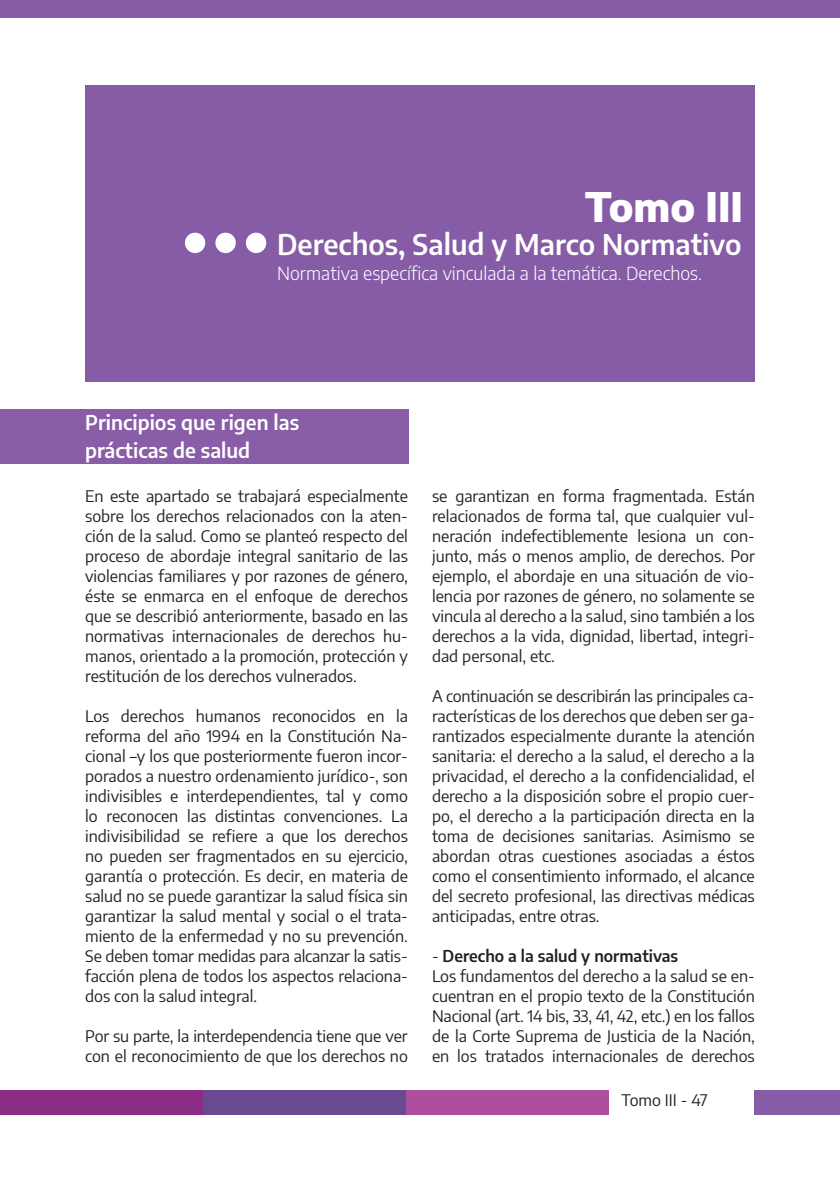
<style>
.page{position:relative;width:840px;height:1191px;background:#fff}
.page>*{position:absolute;margin:0;border:0;box-sizing:border-box;transform-origin:0 0}
.t1{font:800 40px "Encode Sans";color:#fff}
.Titulos{font:600 28px "Encode Sans";color:#fff}
.Titulos-2{font:600 20px "Encode Sans";color:#fff}
.Paragraph_Style_2{font:300 18px "Encode Sans";color:#fff}
.recuadros{font:16px/20px "Encode Sans";color:#231f20;text-align:justify}
.recuadros-2{font:600 16px "Encode Sans";color:#231f20}
.s1{font-weight:400}
</style>
<div class="page">
<div style="left:754px;top:1090px;width:85px;height:24px;background:#865ca7"></div>
<div style="left:405px;top:1090px;width:203px;height:24px;background:#ad4e9e"></div>
<div style="left:203px;top:1090px;width:202px;height:24px;background:#694992"></div>
<div style="left:0;top:1089px;width:203px;height:25px;background:#8b2c85"></div>
<div style="left:85px;top:85px;width:669px;height:297px;background:#865ca7"></div>
<div style="left:0;top:410px;width:408px;height:27px;background:#895da7"></div>
<div style="left:0;top:437px;width:408px;height:27px;background:#895da7"></div>
<div style="left:246px;top:233px;width:20px;height:20px;background:#fff;border-radius:50%"></div>
<div style="left:215px;top:233px;width:21px;height:20px;background:#fff;border-radius:50%"></div>
<div style="left:185px;top:233px;width:20px;height:20px;background:#fff;border-radius:50%"></div>
<div style="left:0;top:0;width:839px;height:18px;background:#865ca7"></div>
<p class="t1" style="left:585px;top:176px;width:159px">Tomo III</p>
<p class="Titulos" style="left:277px;top:224px;width:465px">Derechos, Salud y Marco Normativo</p>
<p class="Paragraph_Style_2" style="left:277px;top:260px;width:426px">Normativa específica vinculada a la temática. Derechos.</p>
<p class="Titulos-2" style="left:85px;top:408px;width:215px">Principios que rigen las</p>
<p class="Titulos-2" style="left:85px;top:435px;width:166px">prácticas de salud</p>
<p class="recuadros" style="left:85px;top:485px;width:324px">En este apartado se trabajará especialmente sobre los derechos relacionados con la aten&shy;ción de la salud. Como se planteó respecto del proceso de abordaje integral sanitario de las violencias familiares y por razones de género, éste se enmarca en el enfoque de derechos que se describió anteriormente, basado en las normativas internacionales de derechos hu&shy;manos, orientado a la promoción, protección y restitución de los derechos vulnerados.</p>
<p class="recuadros" style="left:85px;top:705px;width:324px">Los derechos humanos reconocidos en la reforma del año 1994 en la Constitución Na&shy;cional –y los que posteriormente fueron incor&shy;porados a nuestro ordenamiento jurídico-, son indivisibles e interdependientes, tal y como lo reconocen las distintas convenciones. La indivisibilidad se refiere a que los derechos no pueden ser fragmentados en su ejercicio, garantía o protección. Es decir, en materia de salud no se puede garantizar la salud física sin garantizar la salud mental y social o el trata&shy;miento de la enfermedad y no su prevención.<br>Se deben tomar medidas para alcanzar la satis&shy;facción plena de todos los aspectos relaciona&shy;dos con la salud integral.</p>
<p class="recuadros" style="left:85px;top:1025px;width:324px">Por su parte, la interdependencia tiene que ver con el reconocimiento de que los derechos no</p>
<p class="recuadros" style="left:432px;top:485px;width:324px">se garantizan en forma fragmentada. Están relacionados de forma tal, que cualquier vul&shy;neración indefectiblemente lesiona un con&shy;junto, más o menos amplio, de derechos. Por ejemplo, el abordaje en una situación de vio&shy;lencia por razones de género, no solamente se vincula al derecho a la salud, sino también a los derechos a la vida, dignidad, libertad, integri&shy;dad personal, etc.</p>
<p class="recuadros" style="left:432px;top:685px;width:324px">A continuación se describirán las principales ca-</p>
<p class="recuadros" style="left:432px;top:705px;width:324px">racterísticas de los derechos que deben ser ga&shy;rantizados especialmente durante la atención sanitaria: el derecho a la salud, el derecho a la privacidad, el derecho a la confidencialidad, el derecho a la disposición sobre el propio cuer&shy;po, el derecho a la participación directa en la toma de decisiones sanitarias. Asimismo se abordan otras cuestiones asociadas a éstos como el consentimiento informado, el alcance del secreto profesional, las directivas médicas anticipadas, entre otras.</p>
<p class="recuadros-2" style="left:432px;top:944px;width:247px"><span class="s1">-</span> Derecho a la salud y normativas</p>
<p class="recuadros" style="left:432px;top:965px;width:324px">Los fundamentos del derecho a la salud se en&shy;cuentran en el propio texto de la Constitución Nacional (art. 14 bis, 33, 41, 42, etc.) en los fallos de la Corte Suprema de Justicia de la Nación, en los tratados internacionales de derechos</p>
<p class="recuadros" style="left:621px;top:1089px;width:88px">Tomo III - 47</p>
</div>
